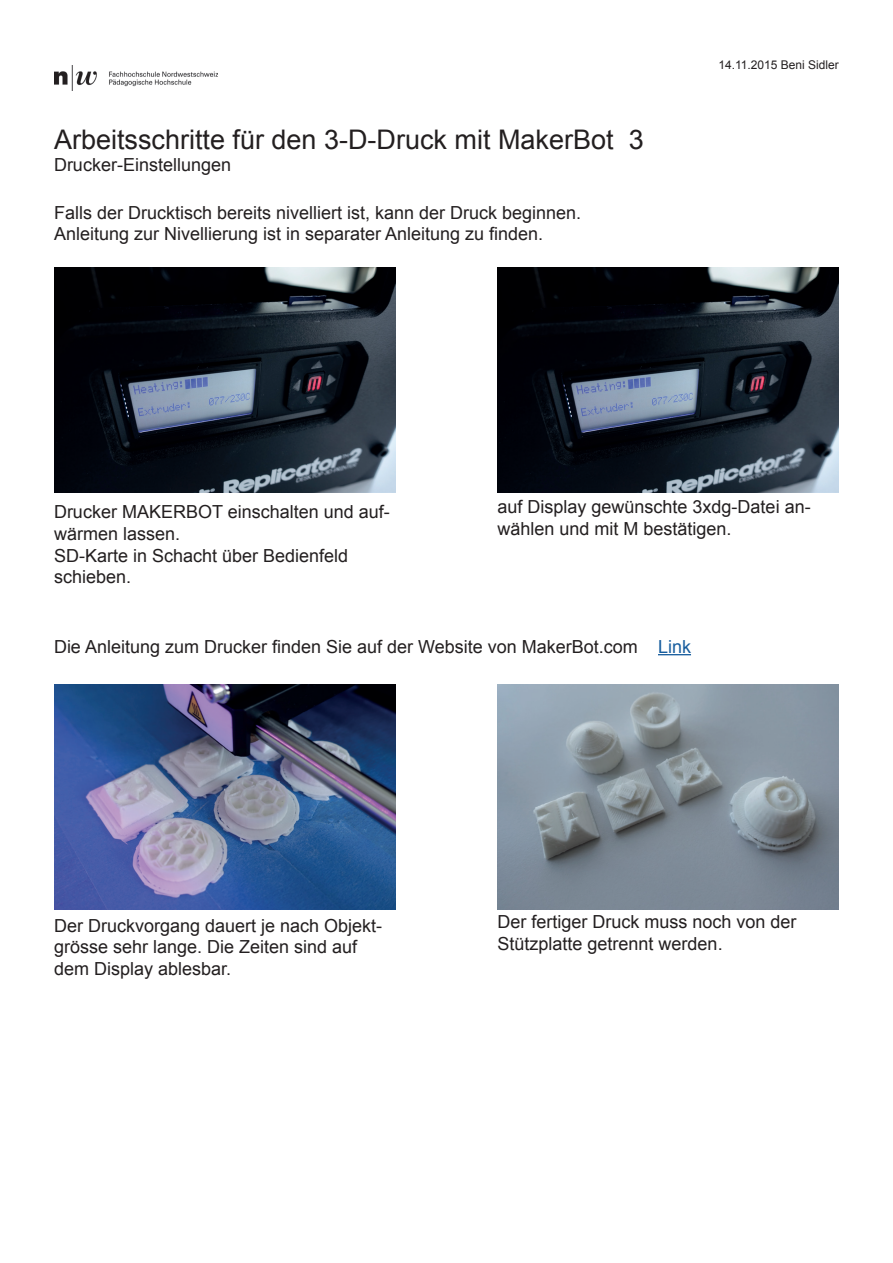
<style>
.page{position:relative;width:893px;height:1263px;background:#fff}
.page>*{position:absolute;margin:0;border:0;box-sizing:border-box;transform-origin:0 0}
.t1{font:27px "Arial";color:#231f20}
.t2{font:18px/21.6px "Arial";color:#231f20}
.t3{font:12px "Arial";color:#231f20}
.s1{color:#175d9e}
</style>
<div class="page">
<img style="left:54px;top:267px;width:341px;height:225px">
<img style="left:497px;top:267px;width:342px;height:225px">
<hr style="left:658px;top:654px;width:33px;height:1px;background:#175d9e">
<img style="left:497px;top:684px;width:342px;height:226px">
<img style="left:54px;top:684px;width:341px;height:226px">
<img style="left:54px;top:65px;width:164px;height:25px">
<h1 class="t1" style="left:54px;top:122px;width:591px">Arbeitsschritte für den 3-D-Druck mit MakerBot 3</h1>
<p class="t2" style="left:54px;top:154px;width:179px">Drucker-Einstellungen</p>
<p class="t2" style="left:54px;top:202px;width:529px">Falls der Drucktisch bereits nivelliert ist, kann der Druck beginnen.<br>Anleitung zur Nivellierung ist in separater Anleitung zu finden.</p>
<p class="t3" style="left:718px;top:57px;width:122px">14.11.2015 Beni Sidler</p>
<p class="t2" style="left:54px;top:501px;width:337px">Drucker MAKERBOT einschalten und auf&shy;wärmen lassen.<br>SD-Karte in Schacht über Bedienfeld schieben.</p>
<p class="t2" style="left:497px;top:496px;width:315px">auf Display gewünschte 3xdg-Datei an&shy;wählen und mit M bestätigen.</p>
<p class="t2" style="left:54px;top:636px;width:638px">Die Anleitung zum Drucker finden Sie auf der Website von MakerBot.com <span class="s1">Link</span></p>
<p class="t2" style="left:54px;top:915px;width:330px">Der Druckvorgang dauert je nach Objekt&shy;grösse sehr lange. Die Zeiten sind auf dem Display ablesbar.</p>
<p class="t2" style="left:497px;top:911px;width:301px">Der fertiger Druck muss noch von der<br>Stützplatte getrennt werden.</p>
</div>
